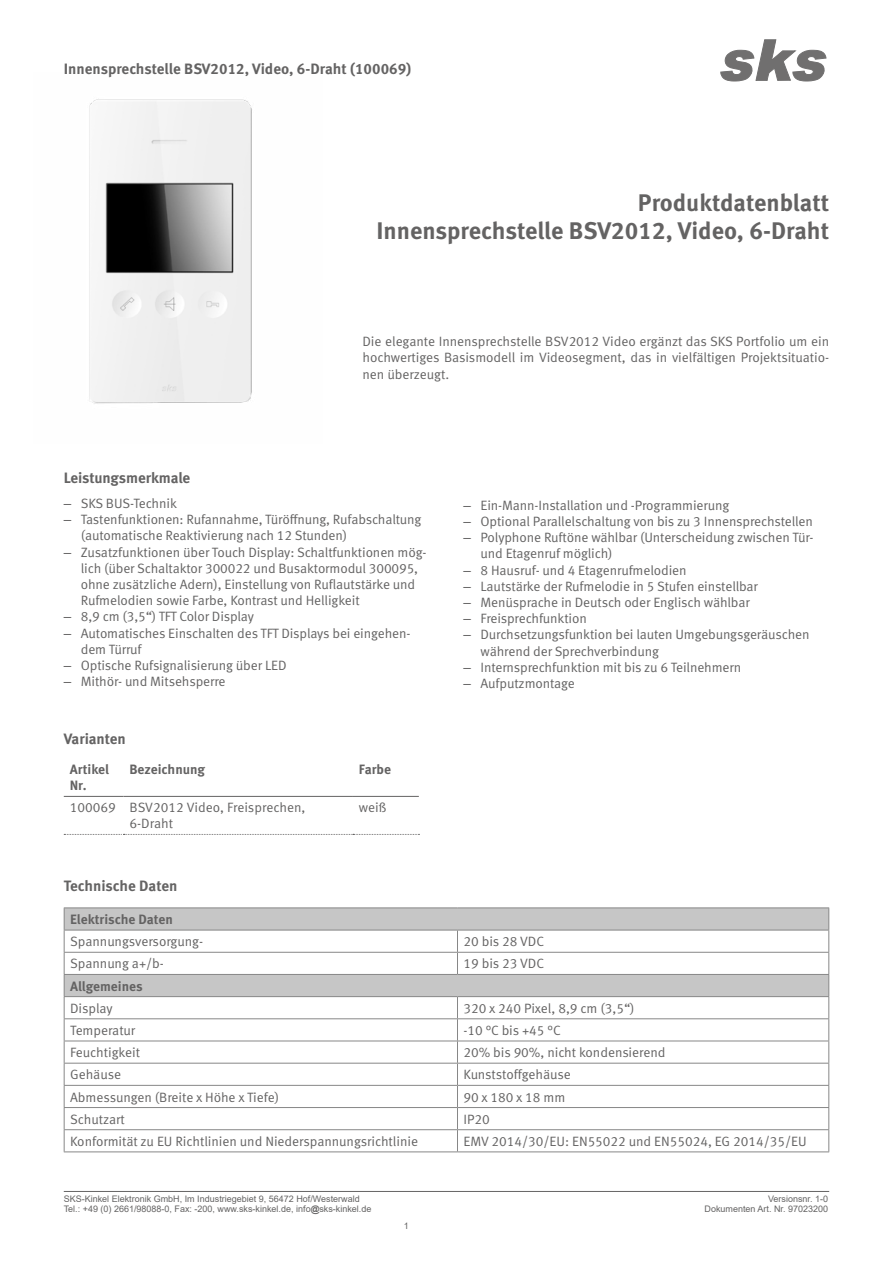
<style>
.page{position:relative;width:893px;height:1263px;background:#fff}
.page>*{position:absolute;margin:0;border:0;box-sizing:border-box;transform-origin:0 0}
.Titel{font:700 24px "Meta OT";color:#646363}
.Überschrift_1{font:700 15px "Meta OT";color:#646363}
.Überschrift_2{font:700 15px "Meta OT";letter-spacing:-.01em;color:#646363}
.Absatz_unter_Ü1{font:13.5px/16.2px "Meta OT";letter-spacing:-.01em;color:#646363}
.Preistabelle_Artikel{font:13.5px/16.2px "Meta OT";color:#646363}
.Tabellentitel{font:700 13.5px "Meta OT";color:#646363}
.Preistabelle_Titel{font:700 13.5px/16.2px "Meta OT";color:#646363}
.t1{font:9px/10.8px "Arial";color:#646363}
.s1{font-family:"Arial"}
.s2{font-weight:700}
</style>
<div class="page">
<svg style="left:720px;top:40px;width:106px;height:41px"></svg>
<hr style="left:64px;top:1191px;width:765px;height:1px;background:#646363">
<img style="left:89px;top:99px;width:163px;height:305px">
<hr style="left:64px;top:796px;width:60px;height:1px;background:#646363">
<hr style="left:124px;top:796px;width:229px;height:1px;background:#646363">
<hr style="left:353px;top:796px;width:66px;height:1px;background:#646363">
<svg style="left:64px;top:834px;width:355px;height:1px"></svg>
<svg style="left:65px;top:908px;width:763px;height:88px;fill:#c6c6c6"></svg>
<hr style="left:64px;top:907px;width:393px;height:1px;background:#878787">
<hr style="left:457px;top:907px;width:372px;height:1px;background:#878787">
<hr style="left:64px;top:930px;width:393px;height:1px;background:#878787">
<hr style="left:457px;top:930px;width:372px;height:1px;background:#878787">
<hr style="left:64px;top:952px;width:393px;height:1px;background:#878787">
<hr style="left:457px;top:952px;width:372px;height:1px;background:#878787">
<hr style="left:64px;top:974px;width:393px;height:1px;background:#878787">
<hr style="left:457px;top:974px;width:372px;height:1px;background:#878787">
<hr style="left:64px;top:996px;width:393px;height:1px;background:#878787">
<hr style="left:457px;top:996px;width:372px;height:1px;background:#878787">
<hr style="left:64px;top:1018px;width:393px;height:1px;background:#878787">
<hr style="left:457px;top:1018px;width:372px;height:1px;background:#878787">
<hr style="left:64px;top:1040px;width:393px;height:1px;background:#878787">
<hr style="left:457px;top:1040px;width:372px;height:1px;background:#878787">
<hr style="left:64px;top:1063px;width:393px;height:1px;background:#878787">
<hr style="left:457px;top:1063px;width:372px;height:1px;background:#878787">
<hr style="left:64px;top:1085px;width:393px;height:1px;background:#878787">
<hr style="left:457px;top:1085px;width:372px;height:1px;background:#878787">
<hr style="left:64px;top:1107px;width:393px;height:1px;background:#878787">
<hr style="left:457px;top:1107px;width:372px;height:1px;background:#878787">
<hr style="left:64px;top:1129px;width:393px;height:1px;background:#878787">
<svg style="left:64px;top:908px;width:1px;height:243px"></svg>
<hr style="left:457px;top:1129px;width:372px;height:1px;background:#878787">
<svg style="left:828px;top:908px;width:1px;height:243px"></svg>
<hr style="left:64px;top:1151px;width:393px;height:1px;background:#878787">
<hr style="left:457px;top:1151px;width:372px;height:1px;background:#878787">
<svg style="left:457px;top:930px;width:1px;height:44px"></svg>
<svg style="left:457px;top:997px;width:1px;height:154px"></svg>
<p class="Überschrift_1" style="left:64px;top:59px;width:349px">Innensprechstelle BSV2012, Video, 6-Draht (100069)</p>
<p class="Titel" style="left:638px;top:187px;width:193px">Produktdatenblatt</p>
<p class="Titel" style="left:376px;top:216px;width:454px">Innensprechstelle BSV2012, Video, 6-Draht</p>
<p class="Absatz_unter_Ü1" style="left:362px;top:333px;width:468px;text-align:justify">Die elegante Innensprechstelle BSV2012 Video ergänzt das SKS Portfolio um ein hochwertiges Basismodell im Videosegment, das in vielfältigen Projektsituatio&shy;nen überzeugt.</p>
<p class="Überschrift_2" style="left:64px;top:469px;width:128px">Leistungsmerkmale</p>
<p class="Absatz_unter_Ü1" style="left:64px;top:495px;width:115px"><span class="s1">–</span> SKS BUS-Technik</p>
<p class="Absatz_unter_Ü1" style="left:81px;top:512px;width:342px;text-indent:-17px"><span class="s1">–</span> Tastenfunktionen: Rufannahme, Türöffnung, Rufabschaltung (automatische Reaktivierung nach 12 Stunden)</p>
<p class="Absatz_unter_Ü1" style="left:81px;top:544px;width:347px;text-indent:-17px"><span class="s1">–</span> Zusatzfunktionen über Touch Display: Schaltfunktionen mög&shy;lich (über Schaltaktor 300022 und Busaktormodul 300095, ohne zusätzliche Adern), Einstellung von Ruflautstärke und Rufmelodien sowie Farbe, Kontrast und Helligkeit</p>
<p class="Absatz_unter_Ü1" style="left:64px;top:609px;width:192px"><span class="s1">–</span> 8,9 cm (3,5“) TFT Color Display</p>
<p class="Absatz_unter_Ü1" style="left:81px;top:625px;width:331px;text-indent:-17px"><span class="s1">–</span> Automatisches Einschalten des TFT Displays bei eingehen&shy;dem Türruf</p>
<p class="Absatz_unter_Ü1" style="left:64px;top:657px;width:224px"><span class="s1">–</span> Optische Rufsignalisierung über LED</p>
<p class="Absatz_unter_Ü1" style="left:64px;top:674px;width:163px"><span class="s1">–</span> Mithör- und Mitsehsperre</p>
<p class="Überschrift_2" style="left:64px;top:729px;width:63px">Varianten</p>
<p class="Preistabelle_Titel" style="left:70px;top:761px;width:41px">Artikel<br>Nr.</p>
<p class="Preistabelle_Titel" style="left:130px;top:761px;width:77px">Bezeichnung</p>
<p class="Preistabelle_Titel" style="left:359px;top:761px;width:34px">Farbe</p>
<p class="Preistabelle_Artikel" style="left:70px;top:799px;width:48px">100069</p>
<p class="Preistabelle_Artikel" style="left:130px;top:799px;width:177px">BSV2012 Video, Freisprechen,<br>6-Draht</p>
<p class="Preistabelle_Artikel" style="left:359px;top:799px;width:29px">weiß</p>
<p class="Absatz_unter_Ü1" style="left:463px;top:497px;width:267px"><span class="s1">–</span> Ein-Mann-Installation und -Programmierung</p>
<p class="Absatz_unter_Ü1" style="left:463px;top:513px;width:351px"><span class="s1">–</span> Optional Parallelschaltung von bis zu 3 Innensprechstellen</p>
<p class="Absatz_unter_Ü1" style="left:480px;top:530px;width:335px;text-indent:-17px"><span class="s1">–</span> Polyphone Ruftöne wählbar (Unterscheidung zwischen Tür&shy;und Etagenruf möglich)</p>
<p class="Absatz_unter_Ü1" style="left:463px;top:562px;width:225px"><span class="s1">–</span> 8 Hausruf- und 4 Etagenrufmelodien</p>
<p class="Absatz_unter_Ü1" style="left:463px;top:578px;width:296px"><span class="s1">–</span> Lautstärke der Rufmelodie in 5 Stufen einstellbar</p>
<p class="Absatz_unter_Ü1" style="left:463px;top:594px;width:288px"><span class="s1">–</span> Menüsprache in Deutsch oder Englisch wählbar</p>
<p class="Absatz_unter_Ü1" style="left:463px;top:611px;width:125px"><span class="s1">–</span> Freisprechfunktion</p>
<p class="Absatz_unter_Ü1" style="left:480px;top:627px;width:331px;text-indent:-17px"><span class="s1">–</span> Durchsetzungsfunktion bei lauten Umgebungsgeräuschen während der Sprechverbindung</p>
<p class="Absatz_unter_Ü1" style="left:463px;top:659px;width:279px"><span class="s1">–</span> Internsprechfunktion mit bis zu 6 Teilnehmern</p>
<p class="Absatz_unter_Ü1" style="left:463px;top:675px;width:113px"><span class="s1">–</span> Aufputzmontage</p>
<p class="Überschrift_1" style="left:64px;top:876px;width:115px">Technische Daten</p>
<p class="Tabellentitel" style="left:70px;top:911px;width:104px">Elektrische Daten</p>
<p class="Absatz_unter_Ü1" style="left:70px;top:934px;width:134px">Spannungsversorgung-</p>
<p class="Absatz_unter_Ü1" style="left:463px;top:934px;width:82px">20 bis 28 VDC</p>
<p class="Absatz_unter_Ü1" style="left:70px;top:956px;width:95px">Spannung a+/b-</p>
<p class="Absatz_unter_Ü1" style="left:463px;top:956px;width:82px">19 bis 23 VDC</p>
<p class="Tabellentitel" style="left:70px;top:977px;width:74px">Allgemeines</p>
<p class="Absatz_unter_Ü1" style="left:70px;top:1000px;width:44px">Display</p>
<p class="Absatz_unter_Ü1" style="left:463px;top:1000px;width:173px">320 x 240 Pixel, 8,9 cm (3,5“)</p>
<p class="Absatz_unter_Ü1" style="left:70px;top:1022px;width:67px">Temperatur</p>
<p class="Absatz_unter_Ü1" style="left:463px;top:1022px;width:99px">-10 °C bis +45 °C</p>
<p class="Absatz_unter_Ü1" style="left:70px;top:1044px;width:71px">Feuchtigkeit</p>
<p class="Absatz_unter_Ü1" style="left:463px;top:1044px;width:204px">20% bis 90%, nicht kondensierend</p>
<p class="Absatz_unter_Ü1" style="left:70px;top:1067px;width:53px">Gehäuse</p>
<p class="Absatz_unter_Ü1" style="left:463px;top:1067px;width:109px">Kunststoffgehäuse</p>
<p class="Absatz_unter_Ü1" style="left:70px;top:1089px;width:211px">Abmessungen (Breite x Höhe x Tiefe)</p>
<p class="Absatz_unter_Ü1" style="left:463px;top:1089px;width:103px">90 x 180 x 18 mm</p>
<p class="Absatz_unter_Ü1" style="left:70px;top:1111px;width:56px">Schutzart</p>
<p class="Absatz_unter_Ü1" style="left:463px;top:1111px;width:28px">IP20</p>
<p class="Absatz_unter_Ü1" style="left:70px;top:1133px;width:349px">Konformität zu EU Richtlinien und Niederspannungsrichtlinie</p>
<p class="Absatz_unter_Ü1" style="left:463px;top:1133px;width:345px">EMV 2014/30/EU: EN55022 und EN55024, EG 2014/35/EU</p>
<p class="t1" style="left:64px;top:1193px;width:309px">SKS-Kinkel Elektronik GmbH, Im Industriegebiet 9, 56472 Hof/Westerwald<br>Tel.: +49 (0) 2661/98088-0, Fax: -200, www.sks-kinkel.de, info<span class="s2">@</span>sks-kinkel.de</p>
<p class="t1" style="left:404px;top:1220px;width:7px">1</p>
<p class="t1" style="left:704px;top:1193px;width:125px;text-align:right">Versionsnr. 1-0<br>Dokumenten Art. Nr. 97023200</p>
</div>
